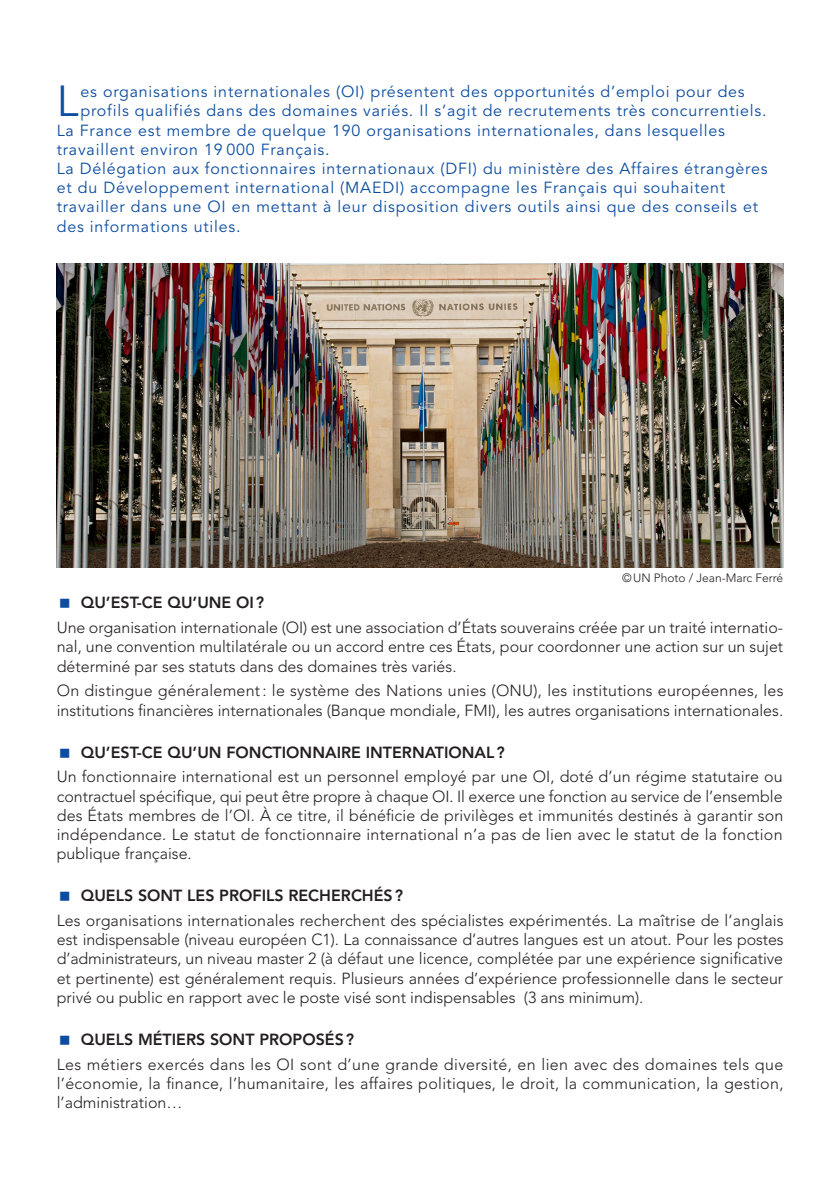
<style>
.page{position:relative;width:840px;height:1191px;background:#fff}
.page>*{position:absolute;margin:0;border:0;box-sizing:border-box;transform-origin:0 0}
.Intro{font:43.2px "Avenir LT Std";color:#0d4da1}
.T_courant{font:300 16px/19.2px "Avenir LT Std";color:#231f20;text-align:justify}
.Intro-2{font:16px/19.2px "Avenir LT Std";letter-spacing:.05em;color:#0d4da1}
.titre_2{font:800 16px "Avenir LT Std";color:#231f20}
.t1{font:300 12px "Avenir LT Std";color:#231f20}
</style>
<div class="page">
<img style="left:57px;top:264px;width:725px;height:303px">
<p class="Intro" style="left:57px;top:77px;width:23px">L</p>
<p class="Intro-2" style="left:80px;top:82px;width:687px">es organisations internationales (OI) présentent des opportunités d’emploi pour des profils qualifiés dans des domaines variés. Il s’agit de recrutements très concurrentiels.</p>
<p class="Intro-2" style="left:57px;top:121px;width:669px">La France est membre de quelque 190 organisations internationales, dans lesquelles travaillent environ 19 000 Français.</p>
<p class="Intro-2" style="left:57px;top:159px;width:712px">La Délégation aux fonctionnaires internationaux (DFI) du ministère des Affaires étrangères et du Développement international (MAEDI) accompagne les Français qui souhaitent travailler dans une OI en mettant à leur disposition divers outils ainsi que des conseils et des informations utiles.</p>
<p class="t1" style="left:621px;top:570px;width:162px">©UN Photo / Jean-Marc Ferré</p>
<p class="titre_2" style="left:81px;top:593px;width:185px">QU’EST-CE QU’UNE OI?</p>
<p class="T_courant" style="left:57px;top:618px;width:727px">Une organisation internationale (OI) est une association d’États souverains créée par un traité internatio&shy;nal, une convention multilatérale ou un accord entre ces États, pour coordonner une action sur un sujet déterminé par ses statuts dans des domaines très variés.</p>
<p class="T_courant" style="left:57px;top:681px;width:728px">On distingue généralement: le système des Nations unies (ONU), les institutions européennes, les institutions financières internationales (Banque mondiale, FMI), les autres organisations internationales.</p>
<p class="titre_2" style="left:81px;top:742px;width:425px">QU’EST-CE QU’UN FONCTIONNAIRE INTERNATIONAL?</p>
<p class="T_courant" style="left:57px;top:767px;width:727px">Un fonctionnaire international est un personnel employé par une OI, doté d’un régime statutaire ou contractuel spécifique, qui peut être propre à chaque OI. Il exerce une fonction au service de l’ensemble des États membres de l’OI. À ce titre, il bénéficie de privilèges et immunités destinés à garantir son indépendance. Le statut de fonctionnaire international n’a pas de lien avec le statut de la fonction publique française.</p>
<p class="titre_2" style="left:81px;top:886px;width:324px">QUELS SONT LES PROFILS RECHERCHÉS?</p>
<p class="T_courant" style="left:57px;top:911px;width:728px">Les organisations internationales recherchent des spécialistes expérimentés. La maîtrise de l’anglais est indispensable (niveau européen C1). La connaissance d’autres langues est un atout. Pour les postes d’administrateurs, un niveau master 2 (à défaut une licence, complétée par une expérience significative et pertinente) est généralement requis. Plusieurs années d’expérience professionnelle dans le secteur privé ou public en rapport avec le poste visé sont indispensables (3 ans minimum).</p>
<p class="titre_2" style="left:81px;top:1029px;width:275px">QUELS MÉTIERS SONT PROPOSÉS?</p>
<p class="T_courant" style="left:57px;top:1054px;width:727px">Les métiers exercés dans les OI sont d’une grande diversité, en lien avec des domaines tels que l’économie, la finance, l’humanitaire, les affaires politiques, le droit, la communication, la gestion, l’administration…</p>
</div>
